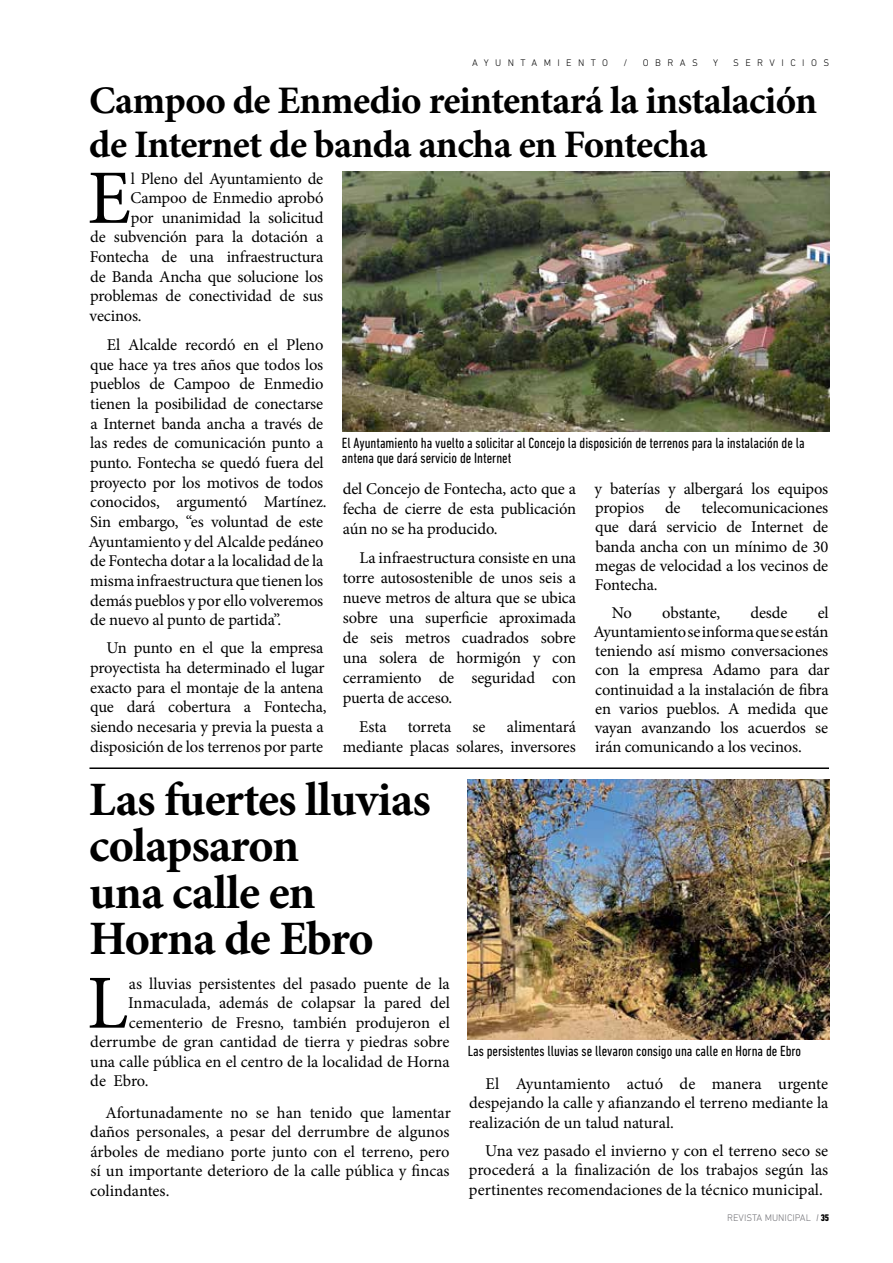
<style>
.page{position:relative;width:893px;height:1263px;background:#fff}
.page>*{position:absolute;margin:0;border:0;box-sizing:border-box;transform-origin:0 0}
.t1{font:76.95px "Minion Pro";color:#000}
.t2{font:76.5px "Minion Pro";color:#000}
.t3{font:700 48px/46.5px "Minion Pro";letter-spacing:-.02em;color:#000}
.t4{font:700 39px/43.5px "Minion Pro";letter-spacing:-.02em;color:#000}
.t5{font:16.5px/19.6px "Minion Pro";letter-spacing:-.01em;color:#000;text-align:justify}
.t6{font:condensed 15px/15px "DIN Next LT Pro";color:#000}
.t7{font:300 9.75px "DIN Next LT Pro";letter-spacing:.66em;color:#000}
.t8{font:300 9.75px "DIN Next LT Pro";color:#727277}
.s1{font-weight:400;font-stretch:condensed}
.s2{font-weight:800;font-stretch:condensed;color:#000}
</style>
<div class="page">
<img style="left:342px;top:171px;width:487px;height:261px">
<img style="left:468px;top:780px;width:361px;height:260px">
<hr style="left:89px;top:767px;width:740px;height:2px;background:#000">
<p class="t7" style="left:472px;top:58px;width:138px">AYUNTAMIENTO</p>
<p class="t7" style="left:623px;top:58px;width:5px">/</p>
<p class="t7" style="left:643px;top:58px;width:57px">OBRAS</p>
<p class="t7" style="left:713px;top:58px;width:7px">Y</p>
<p class="t7" style="left:733px;top:58px;width:98px">SERVICIOS</p>
<h3 class="t4" style="left:89px;top:81px;width:729px">Campoo de Enmedio reintentará la instalación de Internet de banda ancha en Fontecha</h3>
<h1 class="t1" style="left:87px;top:147px;width:45px">E</h1>
<p class="t5" style="left:131px;top:168px;width:194px">l Pleno del Ayuntamiento de</p>
<p class="t5" style="left:130px;top:188px;width:194px">Campoo de Enmedio aprobó</p>
<p class="t5" style="left:131px;top:208px;width:194px">por unanimidad la solicitud</p>
<p class="t5" style="left:90px;top:227px;width:235px">de subvención para la dotación a</p>
<p class="t5" style="left:90px;top:247px;width:235px">Fontecha de una infraestructura</p>
<p class="t5" style="left:90px;top:267px;width:235px">de Banda Ancha que solucione los</p>
<p class="t5" style="left:90px;top:286px;width:235px">problemas de conectividad de sus</p>
<p class="t5" style="left:90px;top:306px;width:54px">vecinos.</p>
<p class="t5" style="left:88px;top:335px;width:240px;text-align:left;text-indent:18px">El Alcalde recordó en el Pleno que hace ya tres años que todos los pueblos de Campoo de Enmedio tienen la posibilidad de conectarse a Internet banda ancha a través de las redes de comunicación punto a punto. Fontecha se quedó fuera del proyecto por los motivos de todos conocidos, argumentó Martínez.<br>Sin embargo, “es voluntad de este Ayuntamiento y del Alcalde pedáneo de Fontecha dotar a la localidad de la misma infraestructura que tienen los demás pueblos y por ello volveremos de nuevo al punto de partida”.</p>
<p class="t5" style="left:90px;top:638px;width:238px;text-align:left;text-indent:16px">Un punto en el que la empresa proyectista ha determinado el lugar exacto para el montaje de la antena que dará cobertura a Fontecha, siendo necesaria y previa la puesta a disposición de los terrenos por parte</p>
<p class="t6" style="left:342px;top:435px;width:464px">El Ayuntamiento ha vuelto a solicitar al Concejo la disposición de terrenos para la instalación de la antena que dará servicio de Internet</p>
<p class="t5" style="left:343px;top:479px;width:235px;line-height:20.1px">del Concejo de Fontecha, acto que a fecha de cierre de esta publicación aún no se ha producido.</p>
<p class="t5" style="left:343px;top:547px;width:235px;line-height:20.1px;text-indent:17px">La infraestructura consiste en una torre autosostenible de unos seis a nueve metros de altura que se ubica sobre una superficie aproximada de seis metros cuadrados sobre una solera de hormigón y con cerramiento de seguridad con puerta de acceso.</p>
<p class="t5" style="left:359px;top:717px;width:29px">Esta</p>
<p class="t5" style="left:408px;top:717px;width:45px">torreta</p>
<p class="t5" style="left:473px;top:717px;width:15px">se</p>
<p class="t5" style="left:343px;top:717px;width:235px;line-height:20.1px;text-align:right">alimentará<br>mediante placas solares, inversores</p>
<p class="t5" style="left:595px;top:479px;width:235px;line-height:19.2px">y baterías y albergará los equipos propios</p>
<p class="t5" style="left:595px;top:498px;width:235px;line-height:19.2px;text-indent:107px">telecomunicaciones que dará servicio de Internet de banda ancha con un mínimo de 30 megas de velocidad a los vecinos de Fontecha.</p>
<p class="t5" style="left:612px;top:603px;width:22px">No</p>
<p class="t5" style="left:662px;top:603px;width:59px">obstante,</p>
<p class="t5" style="left:750px;top:603px;width:38px">desde</p>
<p class="t5" style="left:665px;top:498px;width:17px">de</p>
<p class="t5" style="left:593px;top:603px;width:238px;line-height:19.2px;text-indent:224px">el Ayuntamiento se informa que se están teniendo así mismo conversaciones con la empresa Adamo para dar continuidad a la instalación de fibra en varios pueblos. A medida que vayan avanzando los acuerdos se irán comunicando a los vecinos.</p>
<h3 class="t3" style="left:89px;top:778px;width:343px">Las fuertes lluvias colapsaron<br>una calle en<br>Horna de Ebro</h3>
<h2 class="t2" style="left:87px;top:952px;width:43px">L</h2>
<p class="t5" style="left:129px;top:974px;width:322px">as lluvias persistentes del pasado puente de la</p>
<p class="t5" style="left:128px;top:993px;width:323px">Inmaculada, además de colapsar la pared del</p>
<p class="t5" style="left:129px;top:1013px;width:323px">cementerio de Fresno, también produjeron el</p>
<p class="t5" style="left:90px;top:1032px;width:361px">derrumbe de gran cantidad de tierra y piedras sobre</p>
<p class="t5" style="left:90px;top:1052px;width:361px">una calle pública en el centro de la localidad de Horna</p>
<p class="t5" style="left:90px;top:1071px;width:60px">de Ebro.</p>
<p class="t5" style="left:90px;top:1103px;width:362px;text-indent:15px">Afortunadamente no se han tenido que lamentar daños personales, a pesar del derrumbre de algunos árboles de mediano porte junto con el terreno, pero sí un importante deterioro de la calle pública y fincas colindantes.</p>
<p class="t6" style="left:468px;top:1043px;width:335px">Las persistentes lluvias se llevaron consigo una calle en Horna de Ebro</p>
<p class="t5" style="left:469px;top:1074px;width:361px;text-indent:17px">El Ayuntamiento actuó de manera urgente despejando la calle y afianzando el terreno mediante la realización de un talud natural.</p>
<p class="t5" style="left:469px;top:1141px;width:361px;text-indent:16px">Una vez pasado el invierno y con el terreno seco se procederá a la finalización de los trabajos según las pertinentes recomendaciones de la técnico municipal.</p>
<p class="t8" style="left:727px;top:1212px;width:104px">REVISTA MUNICIPAL <span class="s1">/</span> <span class="s2">35</span></p>
</div>
